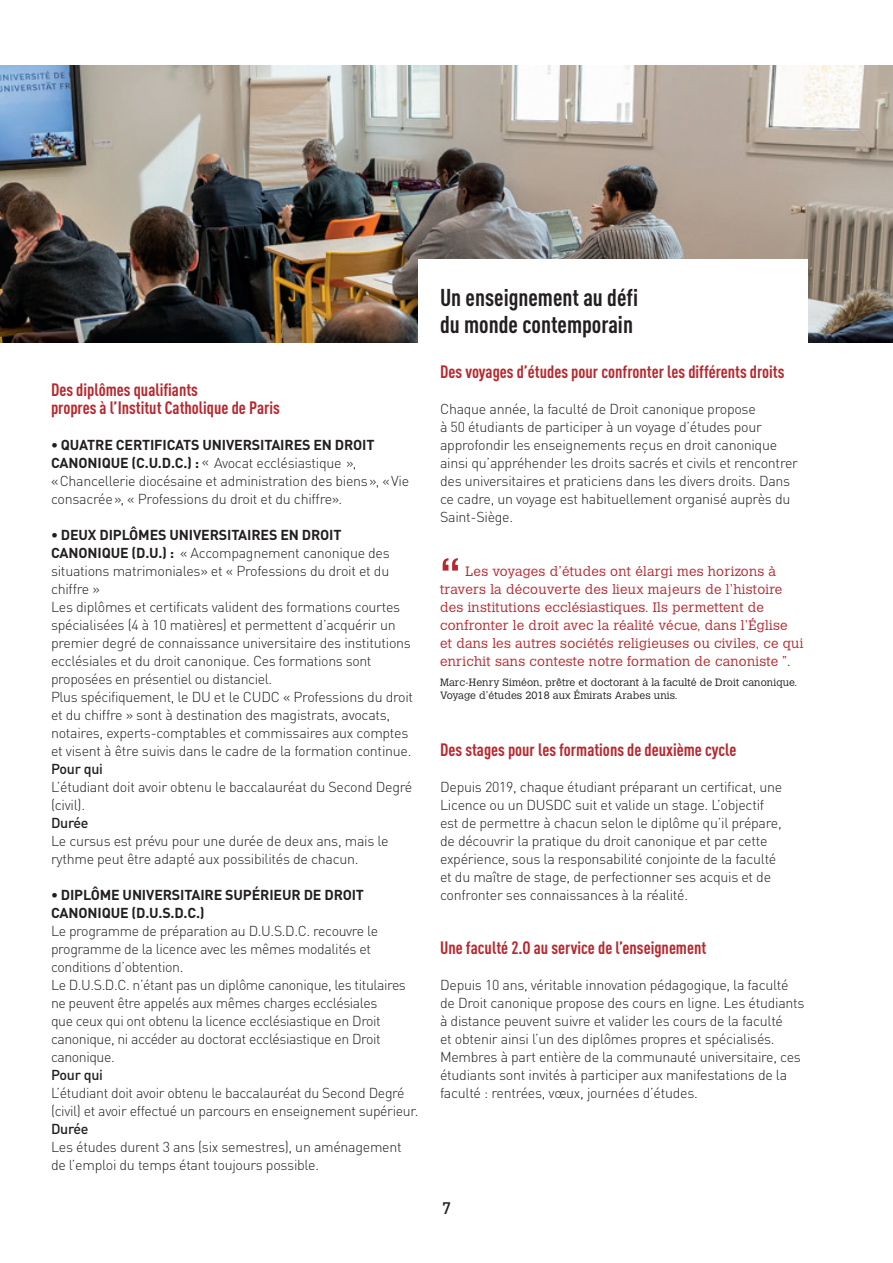
<style>
.page{position:relative;width:893px;height:1263px;background:#fff}
.page>*{position:absolute;margin:0;border:0;box-sizing:border-box;transform-origin:0 0}
.t1{font:300 64.5px "Calvert MT Std";color:#b7282e}
.t2{font:700 condensed 24px/27px "DINOT";color:#231f20}
.t3{font:700 condensed 17.7px/18px "DINOT";color:#b7282e}
.t4{font:500 16.5px "DINOT";color:#231f20}
.t5{font:300 14.25px/18px "DINOT";letter-spacing:-.02em;color:#231f20}
.t6{font:700 14.25px/18px "DINOT";letter-spacing:-.01em;color:#231f20}
.t7{font:500 14.25px "DINOT";letter-spacing:-.02em;color:#231f20}
.t8{font:300 13.5px/18px "Calvert MT Std";letter-spacing:.02em;color:#b7282e}
.t9{font:300 10.5px/13.5px "Calvert MT Std";letter-spacing:.01em;color:#231f20}
.s1{font-weight:700}
</style>
<div class="page">
<img style="left:0;top:66px;width:893px;height:276px">
<div style="left:419px;top:259px;width:389px;height:875px;background:#fff"></div>
<p class="t3" style="left:51px;top:380px;width:230px">Des diplômes qualifiants<br>propres à l’Institut Catholique de Paris</p>
<p class="t5" style="left:51px;top:436px;width:360px"><span class="s1">• QUATRE CERTIFICATS UNIVERSITAIRES EN DROIT CANONIQUE (C.U.D.C.) :</span> « Avocat ecclésiastique », «Chancellerie diocésaine et administration des biens», «Vie consacrée», « Professions du droit et du chiffre».</p>
<p class="t5" style="left:51px;top:526px;width:364px"><span class="s1">• DEUX DIPLÔMES UNIVERSITAIRES EN DROIT CANONIQUE (D.U.) :</span> « Accompagnement canonique des situations matrimoniales» et « Professions du droit et du chiffre »<br>Les diplômes et certificats valident des formations courtes spécialisées (4 à 10 matières) et permettent d’acquérir un premier degré de connaissance universitaire des institutions ecclésiales et du droit canonique. Ces formations sont proposées en présentiel ou distanciel.<br>Plus spécifiquement, le DU et le CUDC « Professions du droit et du chiffre » sont à destination des magistrats, avocats, notaires, experts-comptables et commissaires aux comptes et visent à être suivis dans le cadre de la formation continue.</p>
<p class="t7" style="left:51px;top:760px;width:53px">Pour qui</p>
<p class="t5" style="left:51px;top:778px;width:363px">L’étudiant doit avoir obtenu le baccalauréat du Second Degré (civil).</p>
<p class="t7" style="left:51px;top:814px;width:39px">Durée</p>
<p class="t5" style="left:51px;top:832px;width:339px">Le cursus est prévu pour une durée de deux ans, mais le rythme peut être adapté aux possibilités de chacun.</p>
<p class="t6" style="left:51px;top:885px;width:315px">• DIPLÔME UNIVERSITAIRE SUPÉRIEUR DE DROIT<br>CANONIQUE (D.U.S.D.C.)</p>
<p class="t5" style="left:51px;top:922px;width:356px">Le programme de préparation au D.U.S.D.C. recouvre le programme de la licence avec les mêmes modalités et conditions d’obtention.<br>Le D.U.S.D.C. n’étant pas un diplôme canonique, les titulaires ne peuvent être appelés aux mêmes charges ecclésiales<br>que ceux qui ont obtenu la licence ecclésiastique en Droit canonique, ni accéder au doctorat ecclésiastique en Droit canonique.</p>
<p class="t7" style="left:51px;top:1066px;width:53px">Pour qui</p>
<p class="t5" style="left:51px;top:1084px;width:369px">L’étudiant doit avoir obtenu le baccalauréat du Second Degré (civil) et avoir effectué un parcours en enseignement supérieur.</p>
<p class="t7" style="left:51px;top:1120px;width:39px">Durée</p>
<p class="t5" style="left:51px;top:1138px;width:352px">Les études durent 3 ans (six semestres), un aménagement de l’emploi du temps étant toujours possible.</p>
<h2 class="t2" style="left:440px;top:284px;width:199px">Un enseignement au défi du monde contemporain</h2>
<p class="t3" style="left:440px;top:362px;width:346px">Des voyages d’études pour confronter les différents droits</p>
<p class="t5" style="left:440px;top:400px;width:359px">Chaque année, la faculté de Droit canonique propose<br>à 50 étudiants de participer à un voyage d’études pour approfondir les enseignements reçus en droit canonique ainsi qu’appréhender les droits sacrés et civils et rencontrer des universitaires et praticiens dans les divers droits. Dans ce cadre, un voyage est habituellement organisé auprès du Saint-Siège.</p>
<h1 class="t1" style="left:440px;top:547px;width:22px">“</h1>
<p class="t8" style="left:440px;top:563px;width:365px;text-indent:26px">Les voyages d’études ont élargi mes horizons à travers la découverte des lieux majeurs de l’histoire des institutions ecclésiastiques. Ils permettent de confronter le droit avec la réalité vécue, dans l’Église<br>et dans les autres sociétés religieuses ou civiles, ce qui enrichit sans conteste notre formation de canoniste ”.</p>
<p class="t9" style="left:440px;top:675px;width:358px">Marc-Henry Siméon, prêtre et doctorant à la faculté de Droit canonique.<br>Voyage d’études 2018 aux Émirats Arabes unis.</p>
<p class="t3" style="left:440px;top:740px;width:298px">Des stages pour les formations de deuxième cycle</p>
<p class="t5" style="left:440px;top:778px;width:344px">Depuis 2019, chaque étudiant préparant un certificat, une Licence ou un DUSDC suit et valide un stage. L’objectif est de permettre à chacun selon le diplôme qu’il prépare, de découvrir la pratique du droit canonique et par cette expérience, sous la responsabilité conjointe de la faculté et du maître de stage, de perfectionner ses acquis et de confronter ses connaissances à la réalité.</p>
<p class="t3" style="left:440px;top:938px;width:268px">Une faculté 2.O au service de l’enseignement</p>
<p class="t5" style="left:440px;top:976px;width:366px">Depuis 10 ans, véritable innovation pédagogique, la faculté de Droit canonique propose des cours en ligne. Les étudiants à distance peuvent suivre et valider les cours de la faculté<br>et obtenir ainsi l’un des diplômes propres et spécialisés.<br>Membres à part entière de la communauté universitaire, ces étudiants sont invités à participer aux manifestations de la faculté : rentrées, vœux, journées d’études.</p>
<p class="t4" style="left:442px;top:1197px;width:10px">7</p>
</div>
